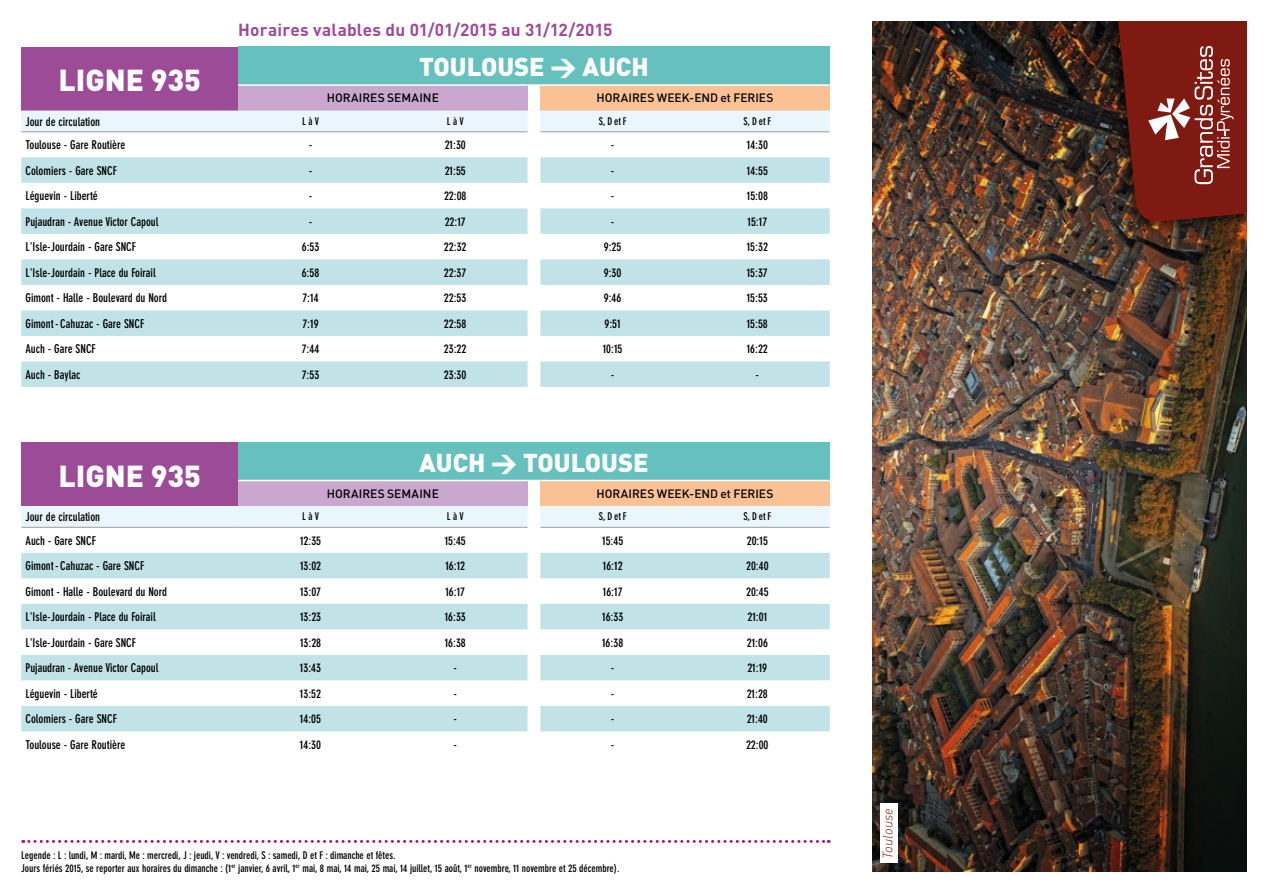
<style>
.page{position:relative;width:1268px;height:893px;background:#fff}
.page>*{position:absolute;margin:0;border:0;box-sizing:border-box;transform-origin:0 0}
.t1{font:900 30px "DIN";color:#fff}
.t2{font:900 25.5px "DIN";letter-spacing:-.01em;color:#fff}
.t3{font:700 17.25px "DIN";letter-spacing:.01em;color:#9c4c97}
.t4{font:italic 300 13.5px "DIN";letter-spacing:.005em;color:#7f1a12}
.t5{font:700 condensed 12px "DIN Neuzeit Grotesk";color:#000}
.t6{font:500 12px "DIN";color:#000}
.t7{font:700 condensed 10.5px/12.6px "DIN Neuzeit Grotesk";color:#000}
</style>
<div class="page">
<div style="left:21px;top:442px;width:217px;height:64px;background:#9c4c97"></div>
<div style="left:238px;top:442px;width:591px;height:38px;background:#66c1be"></div>
<div style="left:238px;top:480px;width:289px;height:26px;background:#caa7cf"></div>
<div style="left:540px;top:480px;width:289px;height:26px;background:#fac195"></div>
<div style="left:21px;top:506px;width:506px;height:21px;background:#eaf6fe"></div>
<div style="left:540px;top:506px;width:289px;height:21px;background:#eaf6fe"></div>
<svg style="left:21px;top:553px;width:808px;height:178px;fill:#c1e3e7"></svg>
<hr style="left:238px;top:480px;width:145px;height:1px;background:#fff">
<hr style="left:383px;top:480px;width:144px;height:1px;background:#fff">
<hr style="left:540px;top:480px;width:145px;height:1px;background:#fff">
<hr style="left:685px;top:480px;width:144px;height:1px;background:#fff">
<hr style="left:21px;top:527px;width:217px;height:1px;background:#9d9d9c">
<hr style="left:238px;top:527px;width:145px;height:1px;background:#9d9d9c">
<hr style="left:383px;top:527px;width:144px;height:1px;background:#9d9d9c">
<hr style="left:540px;top:527px;width:145px;height:1px;background:#9d9d9c">
<hr style="left:685px;top:527px;width:144px;height:1px;background:#9d9d9c">
<div style="left:21px;top:47px;width:217px;height:64px;background:#9c4c97"></div>
<div style="left:238px;top:47px;width:591px;height:38px;background:#66c1be"></div>
<div style="left:238px;top:85px;width:289px;height:26px;background:#caa7cf"></div>
<div style="left:540px;top:85px;width:289px;height:26px;background:#fac195"></div>
<div style="left:21px;top:111px;width:506px;height:20px;background:#eaf6fe"></div>
<div style="left:540px;top:111px;width:289px;height:20px;background:#eaf6fe"></div>
<svg style="left:21px;top:157px;width:808px;height:230px;fill:#c1e3e7"></svg>
<hr style="left:238px;top:84px;width:145px;height:2px;background:#fff">
<hr style="left:383px;top:84px;width:144px;height:2px;background:#fff">
<svg style="left:527px;top:84px;width:13px;height:2px"></svg>
<hr style="left:540px;top:84px;width:145px;height:2px;background:#fff">
<hr style="left:685px;top:84px;width:144px;height:2px;background:#fff">
<hr style="left:21px;top:131px;width:217px;height:1px;background:#9d9d9c">
<hr style="left:238px;top:131px;width:145px;height:1px;background:#9d9d9c">
<hr style="left:383px;top:131px;width:144px;height:1px;background:#9d9d9c">
<hr style="left:685px;top:131px;width:144px;height:1px;background:#9d9d9c">
<hr style="left:540px;top:131px;width:145px;height:1px;background:#9d9d9c">
<svg style="left:23px;top:840px;width:806px;height:3px"></svg>
<img style="left:872px;top:21px;width:374px;height:851px">
<div style="left:880px;top:804px;width:17px;height:59px;background:#fff"></div>
<div style="left:1104px;top:21px;width:142px;height:213px;background:#000;opacity:.55"></div>
<svg style="left:1116px;top:21px;width:130px;height:203px;background:#7e2b23"></svg>
<h1 class="t1" style="left:59px;top:60px;width:144px">LIGN E 935</h1>
<h3 class="t3" style="left:238px;top:18px;width:376px">Horaires valables du 01/01/2015 au 31/12/2015</h3>
<h2 class="t2" style="left:419px;top:50px;width:181px">TOULOUSE &gt; AUCH</h2>
<p class="t6" style="left:327px;top:90px;width:113px">HORAIRES SEMAINE</p>
<p class="t6" style="left:596px;top:90px;width:178px">HORAIRES WEEK-END et FERIES</p>
<p class="t5" style="left:26px;top:114px;width:76px">Jour de circulation</p>
<p class="t7" style="left:302px;top:115px;width:18px">L à V</p>
<p class="t7" style="left:447px;top:115px;width:18px">L à V</p>
<p class="t7" style="left:598px;top:115px;width:29px">S, D et F</p>
<p class="t7" style="left:743px;top:115px;width:29px">S, D et F</p>
<p class="t5" style="left:26px;top:138px;width:101px">Toulouse - Gare Routière</p>
<p class="t5" style="left:309px;top:138px;width:5px">-</p>
<p class="t5" style="left:444px;top:138px;width:23px">21:30</p>
<p class="t5" style="left:610px;top:138px;width:5px">-</p>
<p class="t5" style="left:746px;top:138px;width:23px">14:30</p>
<p class="t5" style="left:25px;top:163px;width:93px">Colomiers - Gare SNCF</p>
<p class="t5" style="left:309px;top:163px;width:5px">-</p>
<p class="t5" style="left:444px;top:163px;width:23px">21:55</p>
<p class="t5" style="left:610px;top:163px;width:5px">-</p>
<p class="t5" style="left:746px;top:163px;width:23px">14:55</p>
<p class="t5" style="left:25px;top:189px;width:74px">Léguevin - Liberté</p>
<p class="t5" style="left:309px;top:189px;width:5px">-</p>
<p class="t5" style="left:444px;top:189px;width:24px">22:08</p>
<p class="t5" style="left:610px;top:189px;width:5px">-</p>
<p class="t5" style="left:746px;top:189px;width:23px">15:08</p>
<p class="t5" style="left:25px;top:214px;width:134px">Pujaudran - Avenue Victor Capoul</p>
<p class="t5" style="left:309px;top:214px;width:5px">-</p>
<p class="t5" style="left:444px;top:214px;width:23px">22:17</p>
<p class="t5" style="left:610px;top:214px;width:5px">-</p>
<p class="t5" style="left:747px;top:214px;width:21px">15:17</p>
<p class="t5" style="left:25px;top:240px;width:112px">L'Isle-Jourdain - Gare SNCF</p>
<p class="t5" style="left:302px;top:240px;width:19px">6:53</p>
<p class="t5" style="left:444px;top:240px;width:24px">22:32</p>
<p class="t5" style="left:603px;top:240px;width:19px">9:25</p>
<p class="t5" style="left:746px;top:240px;width:23px">15:32</p>
<p class="t5" style="left:25px;top:265px;width:132px">L'Isle-Jourdain - Place du Foirail</p>
<p class="t5" style="left:302px;top:265px;width:19px">6:58</p>
<p class="t5" style="left:444px;top:265px;width:24px">22:37</p>
<p class="t5" style="left:603px;top:265px;width:19px">9:30</p>
<p class="t5" style="left:746px;top:265px;width:23px">15:37</p>
<p class="t5" style="left:25px;top:291px;width:143px">Gimont - Halle - Boulevard du Nord</p>
<p class="t5" style="left:302px;top:291px;width:18px">7:14</p>
<p class="t5" style="left:444px;top:291px;width:24px">22:53</p>
<p class="t5" style="left:603px;top:291px;width:19px">9:46</p>
<p class="t5" style="left:746px;top:291px;width:23px">15:53</p>
<p class="t5" style="left:25px;top:316px;width:120px">Gimont- Cahuzac - Gare SNCF</p>
<p class="t5" style="left:302px;top:316px;width:18px">7:19</p>
<p class="t5" style="left:444px;top:316px;width:24px">22:58</p>
<p class="t5" style="left:604px;top:316px;width:18px">9:51</p>
<p class="t5" style="left:746px;top:316px;width:23px">15:58</p>
<p class="t5" style="left:25px;top:342px;width:72px">Auch - Gare SNCF</p>
<p class="t5" style="left:302px;top:342px;width:19px">7:44</p>
<p class="t5" style="left:444px;top:342px;width:24px">23:22</p>
<p class="t5" style="left:602px;top:342px;width:21px">10:15</p>
<p class="t5" style="left:746px;top:342px;width:23px">16:22</p>
<p class="t5" style="left:25px;top:367px;width:56px">Auch - Baylac</p>
<p class="t5" style="left:301px;top:367px;width:19px">7:53</p>
<p class="t5" style="left:444px;top:367px;width:24px">23:30</p>
<p class="t5" style="left:610px;top:367px;width:5px">-</p>
<p class="t5" style="left:755px;top:367px;width:5px">-</p>
<h1 class="t1" style="left:59px;top:456px;width:144px">LIGN E 935</h1>
<h2 class="t2" style="left:419px;top:445px;width:18px">AUCH</h2>
<h2 class="t2" style="left:491px;top:445px;width:143px">&gt; TOULOUSE</h2>
<p class="t6" style="left:327px;top:485px;width:113px">HORAIRES SEMAINE</p>
<p class="t6" style="left:596px;top:485px;width:178px">HORAIRES WEEK-END et FERIES</p>
<p class="t5" style="left:26px;top:510px;width:76px">Jour de circulation</p>
<p class="t7" style="left:302px;top:510px;width:18px">L à V</p>
<p class="t7" style="left:447px;top:510px;width:18px">L à V</p>
<p class="t7" style="left:598px;top:510px;width:29px">S, D et F</p>
<p class="t7" style="left:743px;top:510px;width:29px">S, D et F</p>
<p class="t5" style="left:26px;top:533px;width:72px">Auch - Gare SNCF</p>
<p class="t5" style="left:300px;top:533px;width:23px">12:35</p>
<p class="t5" style="left:444px;top:533px;width:23px">15:45</p>
<p class="t5" style="left:602px;top:533px;width:23px">15:45</p>
<p class="t5" style="left:746px;top:533px;width:23px">20:15</p>
<p class="t5" style="left:25px;top:559px;width:120px">Gimont- Cahuzac - Gare SNCF</p>
<p class="t5" style="left:300px;top:559px;width:23px">13:02</p>
<p class="t5" style="left:445px;top:559px;width:21px">16:12</p>
<p class="t5" style="left:602px;top:559px;width:21px">16:12</p>
<p class="t5" style="left:746px;top:559px;width:24px">20:40</p>
<p class="t5" style="left:25px;top:584px;width:143px">Gimont - Halle - Boulevard du Nord</p>
<p class="t5" style="left:300px;top:584px;width:23px">13:07</p>
<p class="t5" style="left:445px;top:584px;width:21px">16:17</p>
<p class="t5" style="left:602px;top:584px;width:21px">16:17</p>
<p class="t5" style="left:746px;top:584px;width:24px">20:45</p>
<p class="t5" style="left:25px;top:610px;width:132px">L'Isle-Jourdain - Place du Foirail</p>
<p class="t5" style="left:300px;top:610px;width:23px">13:23</p>
<p class="t5" style="left:444px;top:610px;width:23px">16:33</p>
<p class="t5" style="left:602px;top:610px;width:23px">16:33</p>
<p class="t5" style="left:747px;top:610px;width:21px">21:01</p>
<p class="t5" style="left:25px;top:635px;width:112px">L'Isle-Jourdain - Gare SNCF</p>
<p class="t5" style="left:300px;top:635px;width:23px">13:28</p>
<p class="t5" style="left:444px;top:635px;width:23px">16:38</p>
<p class="t5" style="left:602px;top:635px;width:23px">16:38</p>
<p class="t5" style="left:746px;top:635px;width:23px">21:06</p>
<p class="t5" style="left:25px;top:661px;width:134px">Pujaudran - Avenue Victor Capoul</p>
<p class="t5" style="left:300px;top:661px;width:23px">13:43</p>
<p class="t5" style="left:453px;top:661px;width:5px">-</p>
<p class="t5" style="left:610px;top:661px;width:5px">-</p>
<p class="t5" style="left:747px;top:661px;width:21px">21:19</p>
<p class="t5" style="left:25px;top:686px;width:74px">Léguevin - Liberté</p>
<p class="t5" style="left:300px;top:686px;width:23px">13:52</p>
<p class="t5" style="left:453px;top:686px;width:5px">-</p>
<p class="t5" style="left:610px;top:686px;width:5px">-</p>
<p class="t5" style="left:746px;top:686px;width:23px">21:28</p>
<p class="t5" style="left:25px;top:712px;width:93px">Colomiers - Gare SNCF</p>
<p class="t5" style="left:300px;top:712px;width:23px">14:05</p>
<p class="t5" style="left:453px;top:712px;width:5px">-</p>
<p class="t5" style="left:610px;top:712px;width:5px">-</p>
<p class="t5" style="left:746px;top:712px;width:23px">21:40</p>
<p class="t5" style="left:25px;top:737px;width:101px">Toulouse - Gare Routière</p>
<p class="t5" style="left:300px;top:737px;width:23px">14:30</p>
<p class="t5" style="left:453px;top:737px;width:5px">-</p>
<p class="t5" style="left:610px;top:737px;width:5px">-</p>
<p class="t5" style="left:746px;top:737px;width:24px">22:00</p>
<p class="t7" style="left:21px;top:849px;width:599px">Legende : L : lundi, M : mardi, Me : mercredi, J : jeudi, V : vendredi, S : samedi, D et F : dimanche et fêtes.<br>Jours fériés 2015, se reporter aux horaires du dimanche : (1<sup>er</sup> janvier, 6 avril, 1<sup>er</sup> mai, 8 mai, 14 mai, 25 mai, 14 juillet, 15 août, 1<sup>er</sup> novembre, 11 novembre et 25 décembre).</p>
<p class="t4" style="left:879px;top:859px;width:53px;rotate:-90deg">Toulouse</p>
</div>
